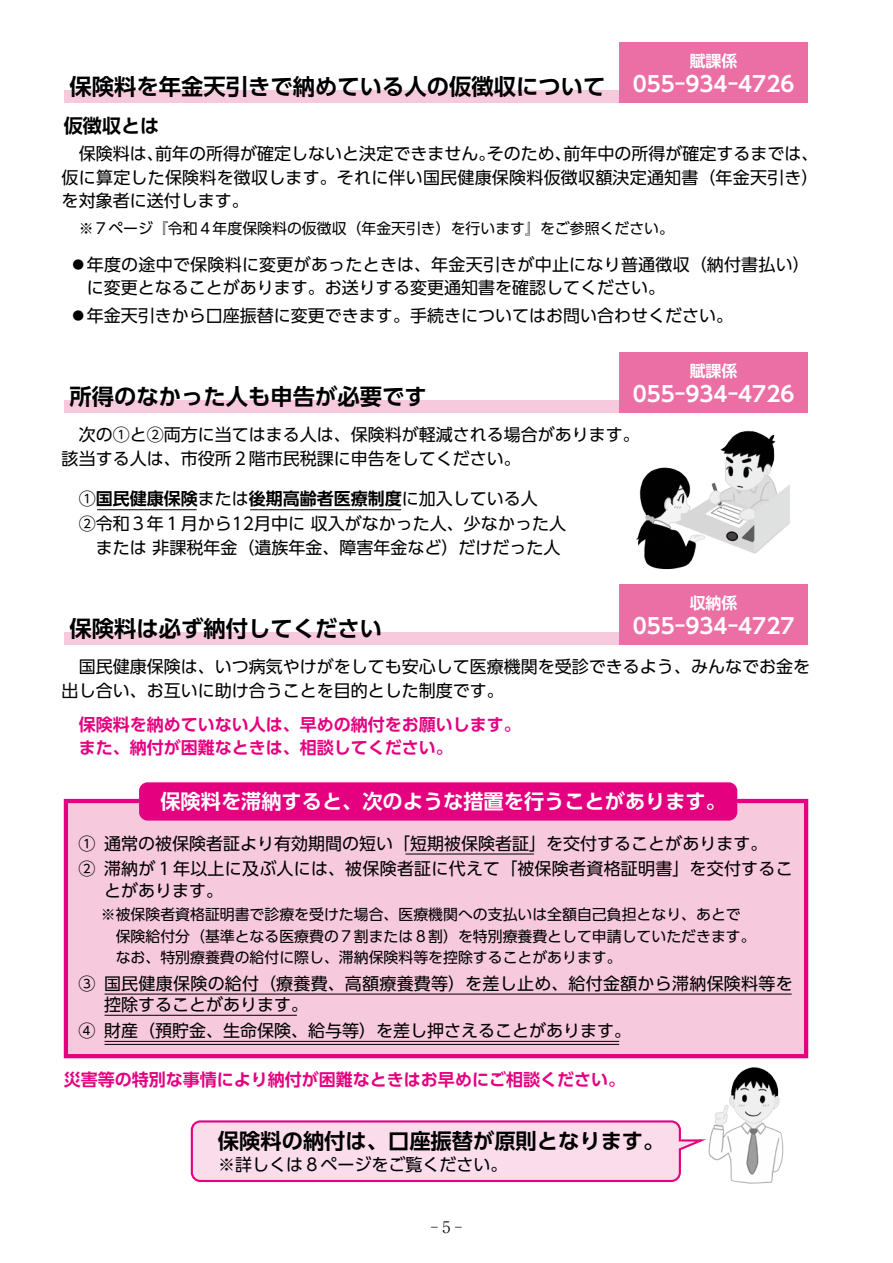
<style>
.page{position:relative;width:893px;height:1263px;background:#fff}
.page>*{position:absolute;margin:0;border:0;box-sizing:border-box;transform-origin:0 0}
.t1{font:700 22.35px "UD Shin Go Pr 6 De";color:#000}
.t2{font:700 21.3px "UD Shin Go Pr 6 De";color:#fff}
.t3{font:700 21.3px "UD Shin Go Pr 6 De";color:#000}
.t4{font:700 20.25px "UD Shin Go Pr 6 De";color:#fff}
.t5{font:700 19.2px "UD Shin Go Pr 6 De";color:#000}
.t6{font:16.95px/23.4px "UD Shin Go Pr 6";color:#000}
.t7{font:700 16.95px/23.4px "UD Shin Go Pr 6 De";color:#e4007f}
.t8{font:700 16.95px "UD Shin Go Pr 6 De";color:#000}
.t9{font:700 15.9px "UD Shin Go Pr 6 De";color:#fff}
.t10{font:300 15.9px "Ryumin Pr 6 N";color:#000}
.t11{font:14.85px/21.3px "UD Shin Go Pr 6";color:#000}
.s1{font-family:"UD Shin Go Pr 6";font-weight:400}
</style>
<div class="page">
<svg style="left:190px;top:1120px;width:514px;height:63px;background:#f8cee3"></svg>
<div style="left:64px;top:90px;width:561px;height:13px;background:#f7c9dd"></div>
<div style="left:619px;top:43px;width:189px;height:60px;background:#eb6ea5"></div>
<div style="left:64px;top:400px;width:561px;height:12px;background:#f7c9dd"></div>
<div style="left:619px;top:352px;width:189px;height:60px;background:#eb6ea5"></div>
<hr style="left:97px;top:509px;width:100px;height:1px;background:#000">
<hr style="left:250px;top:509px;width:151px;height:1px;background:#000">
<img style="left:708px;top:1067px;width:76px;height:117px">
<div style="left:64px;top:799px;width:744px;height:259px;background:#f7c9dd"></div>
<div style="left:64px;top:632px;width:561px;height:13px;background:#f7c9dd"></div>
<div style="left:619px;top:585px;width:189px;height:60px;background:#eb6ea5"></div>
<div style="left:139px;top:782px;width:598px;height:38px;background:#e4007f"></div>
<img style="left:636px;top:430px;width:154px;height:140px">
<hr style="left:105px;top:994px;width:687px;height:1px;background:#000">
<hr style="left:105px;top:1041px;width:514px;height:1px;background:#000">
<hr style="left:105px;top:1044px;width:514px;height:1px;background:#000">
<hr style="left:105px;top:1015px;width:192px;height:1px;background:#000">
<hr style="left:405px;top:853px;width:129px;height:1px;background:#000">
<h1 class="t1" style="left:70px;top:69px;width:537px">保険料を年金天引きで納めている人の仮徴収について</h1>
<p class="t5" style="left:64px;top:110px;width:97px">仮徴収とは</p>
<p class="t9" style="left:690px;top:48px;width:49px">賦課係</p>
<p class="t2" style="left:633px;top:67px;width:163px">055-934-4726</p>
<p class="t6" style="left:155px;top:142px;width:342px">前年の所得が確定しないと決定できません。</p>
<p class="t6" style="left:563px;top:142px;width:257px">前年中の所得が確定するまでは、</p>
<p class="t6" style="left:62px;top:142px;width:758px">　保険料は、<br>仮に算定した保険料を徴収します。それに伴い国民健康保険料仮徴収額決定通知書（年金天引き(を対象者に送付します。</p>
<p class="t11" style="left:79px;top:217px;width:597px">※７ページ『令和４年度保険料の仮徴収（年金天引き）を行います』をご参照ください。</p>
<p class="t6" style="left:70px;top:252px;width:741px">●年度の途中で保険料に変更があったときは、年金天引きが中止になり普通徴収（納付書払い(　に変更となることがあります。お送りする変更通知書を確認してください。</p>
<p class="t6" style="left:70px;top:303px;width:665px">●年金天引きから口座振替に変更できます。手続きについてはお問い合わせください。</p>
<p class="t6" style="left:487px;top:142px;width:87px">そのため、</p>
<h1 class="t1" style="left:70px;top:378px;width:359px">所得のなかった人も申告が必要です</h1>
<p class="t9" style="left:690px;top:358px;width:49px">賦課係</p>
<p class="t2" style="left:633px;top:377px;width:163px">055-934-4726</p>
<p class="t6" style="left:62px;top:422px;width:580px">　次の①と②両方に当てはまる人は、保険料が軽減される場合があります。該当する人は、市役所２階市民税課に申告をしてください。</p>
<p class="t8" style="left:62px;top:485px;width:478px"><span class="s1">　①</span>国民健康保険<span class="s1">または</span>後期高齢者医療制度<span class="s1">に加入している人</span></p>
<p class="t6" style="left:62px;top:512px;width:506px">　②令和３年１月から12月中に収入がなかった人、少なかった人　　または非課税年金（遺族年金、障害年金など）だけだった人</p>
<p class="t9" style="left:690px;top:590px;width:49px">収納係</p>
<p class="t2" style="left:633px;top:609px;width:163px">055-934-4727</p>
<p class="t6" style="left:62px;top:655px;width:750px">　国民健康保険は、いつ病気やけがをしても安心して医療機関を受診できるよう、みんなでお金を出し合い、お互いに助け合うことを目的とした制度です。</p>
<p class="t7" style="left:62px;top:712px;width:461px">　保険料を納めていない人は、早めの納付をお願いします。　また、納付が困難なときは、相談してください。</p>
<h1 class="t1" style="left:70px;top:611px;width:314px">保険料は必ず納付してください</h1>
<p class="t4" style="left:160px;top:785px;width:567px">保険料を滞納すると、次のような措置を行うことがあります。</p>
<p class="t6" style="left:78px;top:831px;width:19px">①</p>
<p class="t6" style="left:78px;top:857px;width:19px">②</p>
<p class="t6" style="left:104px;top:831px;width:665px">通常の被保険者証より有効期間の短い「短期被保険者証」を交付することがあります。</p>
<p class="t6" style="left:104px;top:857px;width:690px">滞納が１年以上に及ぶ人には、被保険者証に代えて「被保険者資格証明書」を交付するこ</p>
<p class="t6" style="left:104px;top:878px;width:121px">とがあります。</p>
<p class="t11" style="left:116px;top:903px;width:641px;text-indent:-15px">※被保険者資格証明書で診療を受けた場合、医療機関への支払いは全額自己負担となり、あとで保険給付分（基準となる医療費の７割または８割）を特別療養費として申請していただきます。なお、特別療養費の給付に際し、滞納保険料等を控除することがあります。</p>
<p class="t6" style="left:104px;top:971px;width:690px">国民健康保険の給付（療養費、高額療養費等）を差し止め、給付金額から滞納保険料等を</p>
<p class="t6" style="left:78px;top:971px;width:19px">③</p>
<p class="t6" style="left:78px;top:1018px;width:19px">④</p>
<p class="t6" style="left:104px;top:992px;width:529px;line-height:25.5px">控除することがあります。<br>財産（預貯金、生命保険、給与等）を差し押さえることがあります。</p>
<p class="t7" style="left:64px;top:1067px;width:563px">災害等の特別な事情により納付が困難なときはお早めにご相談ください。</p>
<p class="t3" style="left:218px;top:1123px;width:448px">保険料の納付は、口座振替が原則となります。</p>
<p class="t6" style="left:218px;top:1152px;width:291px">※詳しくは８ページをご覧ください。</p>
<p class="t10" style="left:431px;top:1214px;width:33px">-5-</p>
</div>
